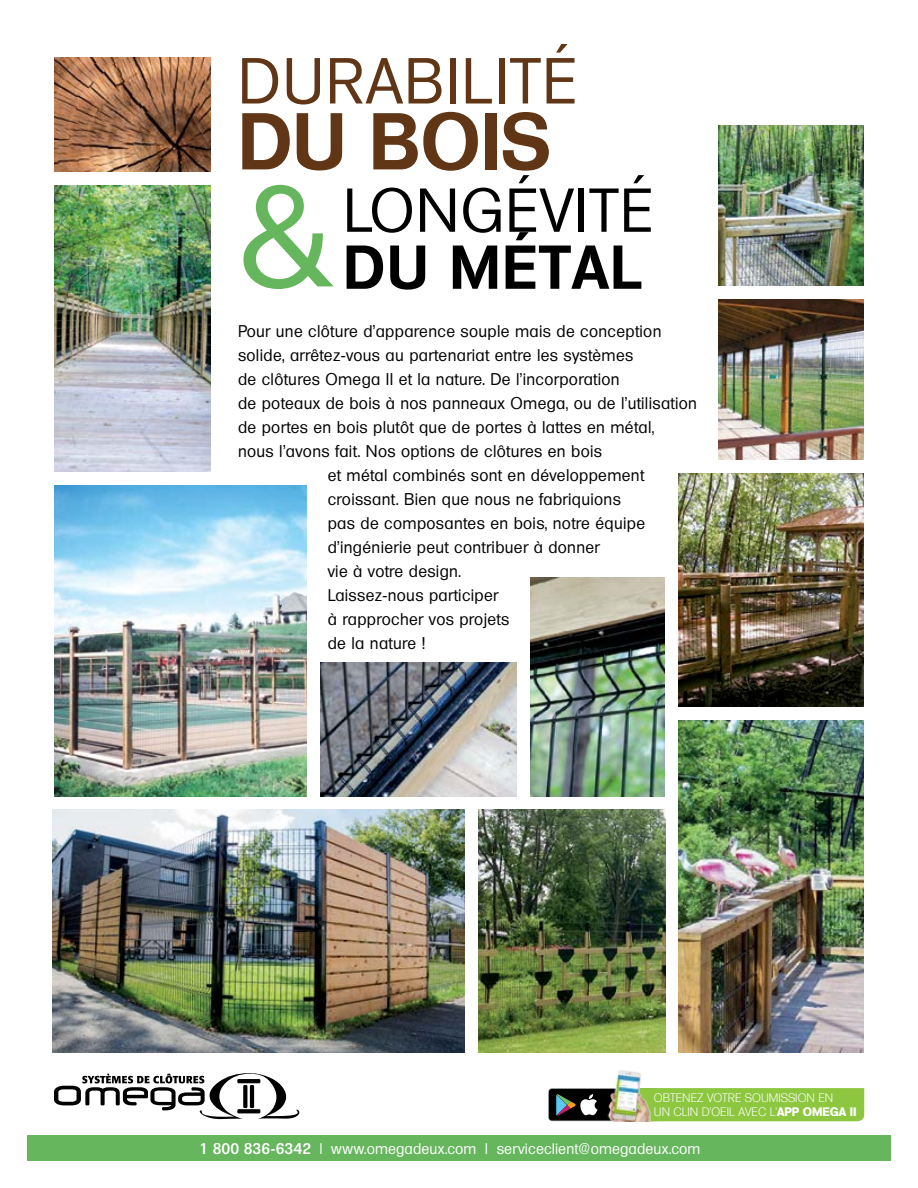
<style>
.page{position:relative;width:918px;height:1188px;background:#fff}
.page>*{position:absolute;margin:0;border:0;box-sizing:border-box;transform-origin:0 0}
.t1{font:138px "Formula";color:#66b65d}
.t2{font:600 78px "Formula";color:#603616}
.t3{font:63px "Formula";letter-spacing:.03em;color:#603616}
.t4{font:60px "Formula";letter-spacing:.03em;color:#000}
.t5{font:600 60px "Formula";letter-spacing:.03em;color:#000}
.t6{font:16.5px "Formula";letter-spacing:.02em;color:#000}
.t7{font:15px "Formula";letter-spacing:.005em;color:#fff}
.t8{font:300 12px/13.5px "Formula";color:#fff}
.s1{font-weight:700}
.s2{font-weight:500}
</style>
<div class="page">
<div style="left:27px;top:1135px;width:864px;height:26px;background:#66b65d"></div>
<img style="left:52px;top:810px;width:413px;height:243px">
<img style="left:530px;top:578px;width:135px;height:218px">
<img style="left:320px;top:662px;width:197px;height:134px">
<img style="left:54px;top:485px;width:253px;height:311px">
<img style="left:678px;top:720px;width:186px;height:333px">
<img style="left:718px;top:299px;width:146px;height:161px">
<img style="left:718px;top:125px;width:146px;height:161px">
<img style="left:678px;top:473px;width:186px;height:234px">
<img style="left:478px;top:810px;width:188px;height:243px">
<svg style="left:54px;top:1073px;width:245px;height:46px"></svg>
<img style="left:54px;top:185px;width:157px;height:287px">
<img style="left:54px;top:57px;width:157px;height:115px">
<div style="left:548px;top:1088px;width:112px;height:33px;background:#b1b4b6;border-radius:4px"></div>
<div style="left:549px;top:1089px;width:110px;height:32px;background:#000;border-radius:3px"></div>
<svg style="left:556px;top:1094px;width:39px;height:22px"></svg>
<div style="left:668px;top:1088px;width:196px;height:33px;background:#8dc63f"></div>
<img style="left:595px;top:1070px;width:73px;height:51px">
<h3 class="t3" style="left:238px;top:44px;width:341px">DURABILITÉ</h3>
<h2 class="t2" style="left:238px;top:96px;width:314px">DU BOIS</h2>
<h1 class="t1" style="left:238px;top:156px;width:100px">&amp;</h1>
<p class="t6" style="left:238px;top:321px;width:425px">Pour une clôture d’apparence souple mais de conception</p>
<p class="t6" style="left:238px;top:345px;width:397px">solide, arrêtez-vous au partenariat entre les systèmes</p>
<p class="t6" style="left:238px;top:369px;width:383px">de clôtures Omega II et la nature. De l’incorporation</p>
<p class="t6" style="left:238px;top:393px;width:460px">de poteaux de bois à nos panneaux Omega, ou de l’utilisation</p>
<p class="t6" style="left:238px;top:417px;width:418px">de portes en bois plutôt que de portes à lattes en métal,</p>
<p class="t6" style="left:238px;top:441px;width:366px">nous l’avons fait. Nos options de clôtures en bois</p>
<p class="t6" style="left:328px;top:465px;width:318px">et métal combinés sont en développement</p>
<p class="t6" style="left:328px;top:489px;width:295px">croissant. Bien que nous ne fabriquions</p>
<p class="t6" style="left:328px;top:513px;width:319px">pas de composantes en bois, notre équipe</p>
<p class="t6" style="left:328px;top:537px;width:274px">d’ingénierie peut contribuer à donner</p>
<p class="t6" style="left:328px;top:561px;width:135px">vie à votre design.</p>
<p class="t6" style="left:328px;top:585px;width:172px">Laissez-nous participer</p>
<p class="t6" style="left:328px;top:609px;width:183px">à rapprocher vos projets</p>
<p class="t6" style="left:328px;top:633px;width:99px">de la nature !</p>
<h3 class="t4" style="left:343px;top:175px;width:312px">LONGÉVITÉ</h3>
<h3 class="t5" style="left:343px;top:232px;width:300px">DU MÉTAL</h3>
<p class="t8" style="left:654px;top:1091px;width:204px">OBTENEZ VOTRE SOUMISSION EN<br>UN CLIN D’OEIL AVEC L’<span class="s1">APP OMEGA II</span></p>
<p class="t7" style="left:200px;top:1140px;width:502px"><span class="s2">1 800 836-6342</span> | www.omegadeux.com | serviceclient@omegadeux.com</p>
</div>
